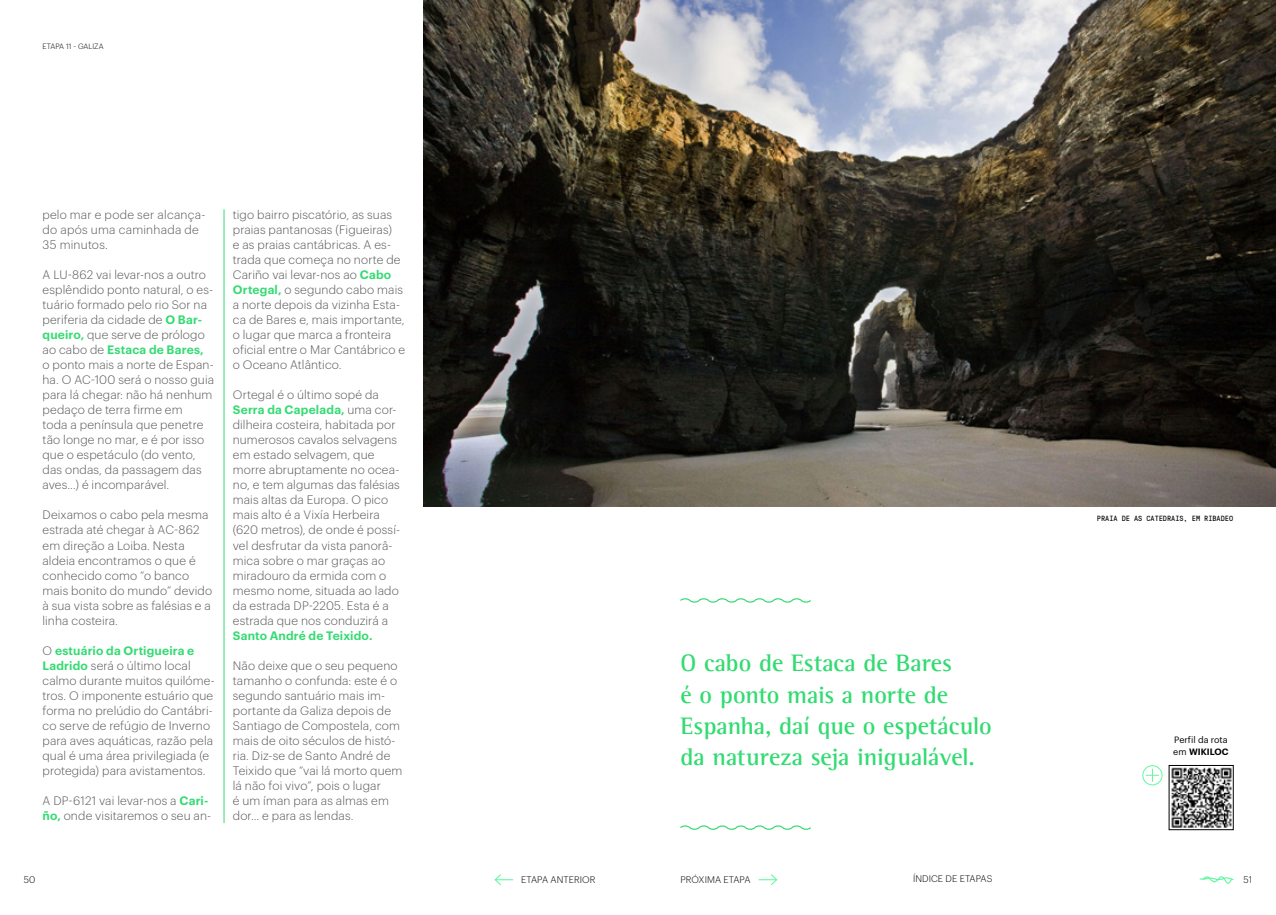
<style>
.page{position:relative;width:1276px;height:915px;background:#fff}
.page>*{position:absolute;margin:0;border:0;box-sizing:border-box;transform-origin:0 0}
.t1{font:700 24.45px/31.3px "Rotis Semi Serif Std";letter-spacing:-.005em;color:#33db72}
.t2{font:300 12px/15px "Graphik";letter-spacing:.01em;color:#575756}
.t3{font:600 12px "Graphik";letter-spacing:.01em;color:#33db72}
.t4{font:300 9.3px "Graphik";letter-spacing:.005em;color:#000}
.t5{font:9px/12px "Graphik";color:#000}
.t6{font:7.5px "GT Pressura Mono";color:#000}
.t7{font:300 7.5px "Graphik";color:#000}
.s1{font-weight:600;color:#33db72}
.s2{font-weight:600}
</style>
<div class="page">
<img style="left:1171px;top:767px;width:60px;height:60px">
<div style="left:1142px;top:765px;width:20px;height:20px;border:1px solid #61f7a0;border-radius:50%"></div>
<svg style="left:1145px;top:768px;width:14px;height:13px"></svg>
<hr style="left:224px;top:209px;width:1px;height:613px;background:#33db72">
<svg style="left:680px;top:598px;width:131px;height:5px"></svg>
<svg style="left:680px;top:825px;width:131px;height:5px"></svg>
<svg style="left:758px;top:874px;width:20px;height:12px"></svg>
<svg style="left:494px;top:874px;width:19px;height:12px"></svg>
<svg style="left:1199px;top:876px;width:34px;height:7px"></svg>
<img style="left:423px;top:0;width:853px;height:506px">
<p class="t7" style="left:43px;top:40px;width:63px">ETAPA 11 - GALIZA</p>
<p class="t2" style="left:43px;top:206px;width:164px">pelo mar e pode ser alcança&shy;do após uma caminhada de<br>35 minutos.</p>
<p class="t2" style="left:43px;top:266px;width:173px">A LU-862 vai levar-nos a outro esplêndido ponto natural, o es&shy;tuário formado pelo rio Sor na periferia da cidade de <span class="s1">O Bar&shy;queiro,</span> que serve de prólogo ao cabo de <span class="s1">Estaca de Bares,<br></span>o ponto mais a norte de Espan&shy;ha. O AC-100 será o nosso guia para lá chegar: não há nenhum pedaço de terra firme em<br>toda a península que penetre tão longe no mar, e é por isso que o espetáculo (do vento, das ondas, da passagem das aves...) é incomparável.</p>
<p class="t2" style="left:43px;top:506px;width:171px">Deixamos o cabo pela mesma estrada até chegar à AC-862 em direção a Loiba. Nesta aldeia encontramos o que é conhecido como “o banco mais bonito do mundo” devido à sua vista sobre as falésias e a linha costeira.</p>
<p class="t2" style="left:43px;top:641px;width:174px">O <span class="s1">estuário da Ortigueira e<br>Ladrido</span> será o último local calmo durante muitos quilóme&shy;tros. O imponente estuário que forma no prelúdio do Cantábri&shy;co serve de refúgio de Inverno para aves aquáticas, razão pela qual é uma área privilegiada (e protegida) para avistamentos.</p>
<p class="t2" style="left:43px;top:791px;width:170px">A DP-6121 vai levar-nos a <span class="s1">Cari&shy;ño,</span> onde visitaremos o seu an-</p>
<p class="t2" style="left:233px;top:206px;width:174px">tigo bairro piscatório, as suas praias pantanosas (Figueiras)<br>e as praias cantábricas. A es&shy;trada que começa no norte de<br>Cariño vai levar-nos ao <span class="s1">Cabo<br>Ortegal,</span> o segundo cabo mais a norte depois da vizinha Esta&shy;ca de Bares e, mais importante, o lugar que marca a fronteira oficial entre o Mar Cantábrico e o Oceano Atlântico.</p>
<p class="t2" style="left:233px;top:386px;width:169px">Ortegal é o último sopé da<br><span class="s1">Serra da Capelada,</span> uma cor&shy;dilheira costeira, habitada por numerosos cavalos selvagens em estado selvagem, que morre abruptamente no ocea&shy;no, e tem algumas das falésias mais altas da Europa. O pico mais alto é a Vixía Herbeira (620 metros), de onde é possí&shy;vel desfrutar da vista panorâ&shy;mica sobre o mar graças ao miradouro da ermida com o mesmo nome, situada ao lado da estrada DP-2205. Esta é a estrada que nos conduzirá a</p>
<p class="t3" style="left:233px;top:625px;width:141px">Santo André de Teixido.</p>
<p class="t2" style="left:233px;top:656px;width:171px">Não deixe que o seu pequeno tamanho o confunda: este é o segundo santuário mais im&shy;portante da Galiza depois de<br>Santiago de Compostela, com mais de oito séculos de histó&shy;ria. Diz-se de Santo André de<br>Teixido que “vai lá morto quem lá não foi vivo”, pois o lugar<br>é um íman para as almas em dor... e para as lendas.</p>
<h1 class="t1" style="left:680px;top:647px;width:313px">O cabo de Estaca de Bares<br>é o ponto mais a norte de<br>Espanha, daí que o espetáculo da natureza seja inigualável.</h1>
<p class="t6" style="left:1097px;top:512px;width:138px">PRAIA DE AS CATEDRAIS, EM RIBADEO</p>
<p class="t5" style="left:1173px;top:732px;width:57px">Perfil da rota em <span class="s2">WIKILOC</span></p>
<p class="t4" style="left:24px;top:872px;width:13px">50</p>
<p class="t4" style="left:521px;top:872px;width:76px">ETAPA ANTERIOR</p>
<p class="t4" style="left:680px;top:872px;width:72px">PRÓXIMA ETAPA</p>
<p class="t4" style="left:913px;top:871px;width:81px">ÍNDICE DE ETAPAS</p>
<p class="t4" style="left:1243px;top:872px;width:10px">51</p>
</div>
